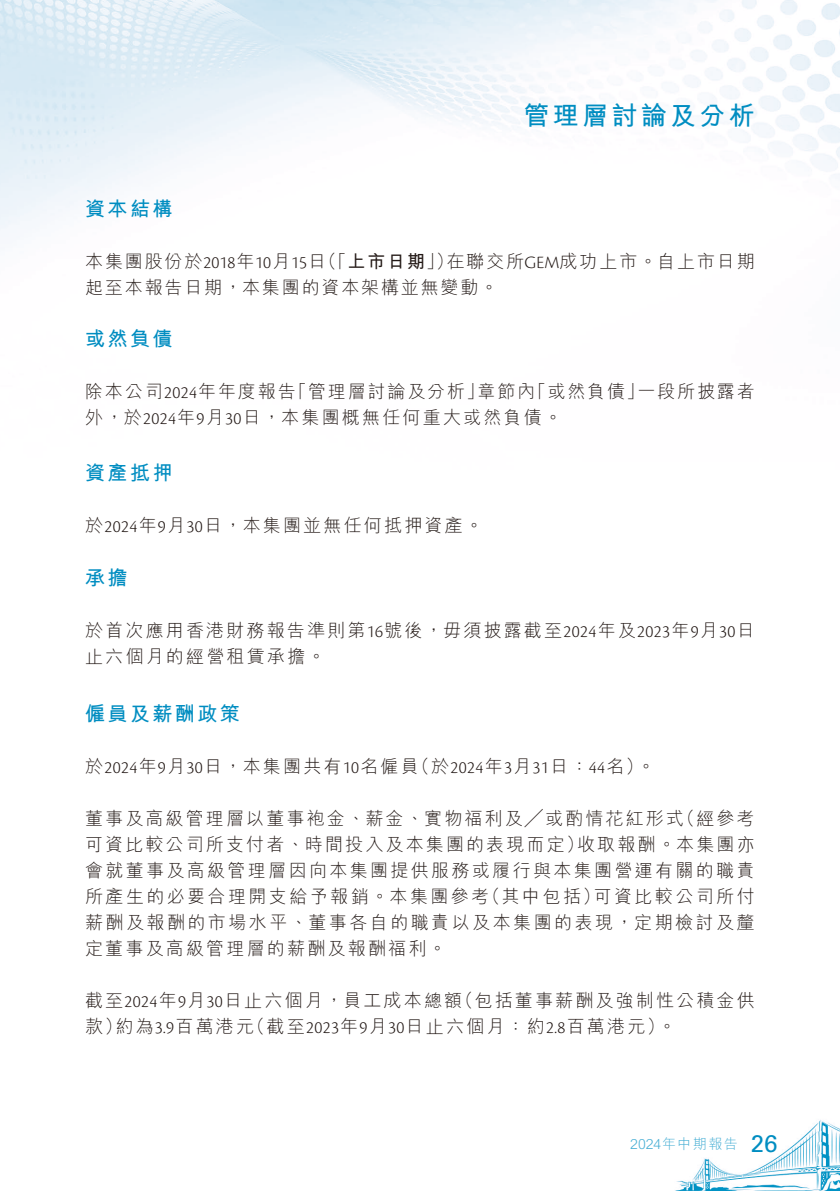
<style>
.page{position:relative;width:840px;height:1191px;background:#fff}
.page>*{position:absolute;margin:0;border:0;box-sizing:border-box;transform-origin:0 0}
.t1{font:700 26px "M Hei HK";letter-spacing:.13em;color:#008dc1}
.t2{font:700 20px "M Hei HK";letter-spacing:.12em;color:#008dc1}
.t3{font:300 18px/26px "M Hei HK";letter-spacing:.12em;color:#231916}
.t4{font:300 18px/26px "M Hei HK";letter-spacing:.1em;color:#231916}
.t5{font:300 14px "M Hei HK";letter-spacing:.075em;color:#46aed4}
.s1{font-family:"Cronos Pro"}
.s2{font-weight:700}
.s3{font-family:"Univers LT Std";font-weight:400;font-size:24px;color:#008dc1}
</style>
<div class="page">
<img style="left:0;top:0;width:839px;height:1191px">
<h1 class="t1" style="left:523px;top:97px;width:233px">管理層討論及分析</h1>
<p class="t2" style="left:85px;top:194px;width:89px">資本結構</p>
<p class="t4" style="left:85px;top:248px;width:670px">本集團股份於<span class="s1">2018</span>年<span class="s1">10</span>月<span class="s1">15</span>日（「<span class="s2">上市日期</span>」）在聯交所<span class="s1">GEM</span>成功上市。自上市日期起至本報告日期，本集團的資本架構並無變動。</p>
<p class="t2" style="left:85px;top:324px;width:89px">或然負債</p>
<p class="t4" style="left:85px;top:378px;width:670px">除本公司<span class="s1">2024</span>年年度報告「管理層討論及分析」章節內「或然負債」一段所披露者外，於<span class="s1">2024</span>年<span class="s1">9</span>月<span class="s1">30</span>日，本集團概無任何重大或然負債。</p>
<p class="t2" style="left:85px;top:458px;width:89px">資產抵押</p>
<p class="t3" style="left:85px;top:512px;width:399px">於<span class="s1">2024</span>年<span class="s1">9</span>月<span class="s1">30</span>日，本集團並無任何抵押資產。</p>
<p class="t2" style="left:85px;top:562px;width:44px">承擔</p>
<p class="t3" style="left:85px;top:616px;width:670px">於首次應用香港財務報告準則第<span class="s1">16</span>號後，毋須披露截至<span class="s1">2024</span>年及<span class="s1">2023</span>年<span class="s1">9</span>月<span class="s1">30</span>日止六個月的經營租賃承擔。</p>
<p class="t2" style="left:85px;top:698px;width:156px">僱員及薪酬政策</p>
<p class="t3" style="left:85px;top:752px;width:571px">於<span class="s1">2024</span>年<span class="s1">9</span>月<span class="s1">30</span>日，本集團共有<span class="s1">10</span>名僱員（於<span class="s1">2024</span>年<span class="s1">3</span>月<span class="s1">31</span>日：<span class="s1">44</span>名）。</p>
<p class="t3" style="left:85px;top:804px;width:670px;text-align:justify">董事及高級管理層以董事袍金、薪金、實物福利及╱或酌情花紅形式（經參考可資比較公司所支付者、時間投入及本集團的表現而定）收取報酬。本集團亦會就董事及高級管理層因向本集團提供服務或履行與本集團營運有關的職責所產生的必要合理開支給予報銷。本集團參考（其中包括）可資比較公司所付薪酬及報酬的市場水平、董事各自的職責以及本集團的表現，定期檢討及釐定董事及高級管理層的薪酬及報酬福利。</p>
<p class="t3" style="left:85px;top:986px;width:671px">截至<span class="s1">2024</span>年<span class="s1">9</span>月<span class="s1">30</span>日止六個月，員工成本總額（包括董事薪酬及強制性公積金供款）約為<span class="s1">3.9</span>百萬港元（截至<span class="s1">2023</span>年<span class="s1">9</span>月<span class="s1">30</span>日止六個月：約<span class="s1">2.8</span>百萬港元）。</p>
<p class="t5" style="left:630px;top:1137px;width:149px">2024年中期報告 <span class="s3">26</span></p>
</div>
